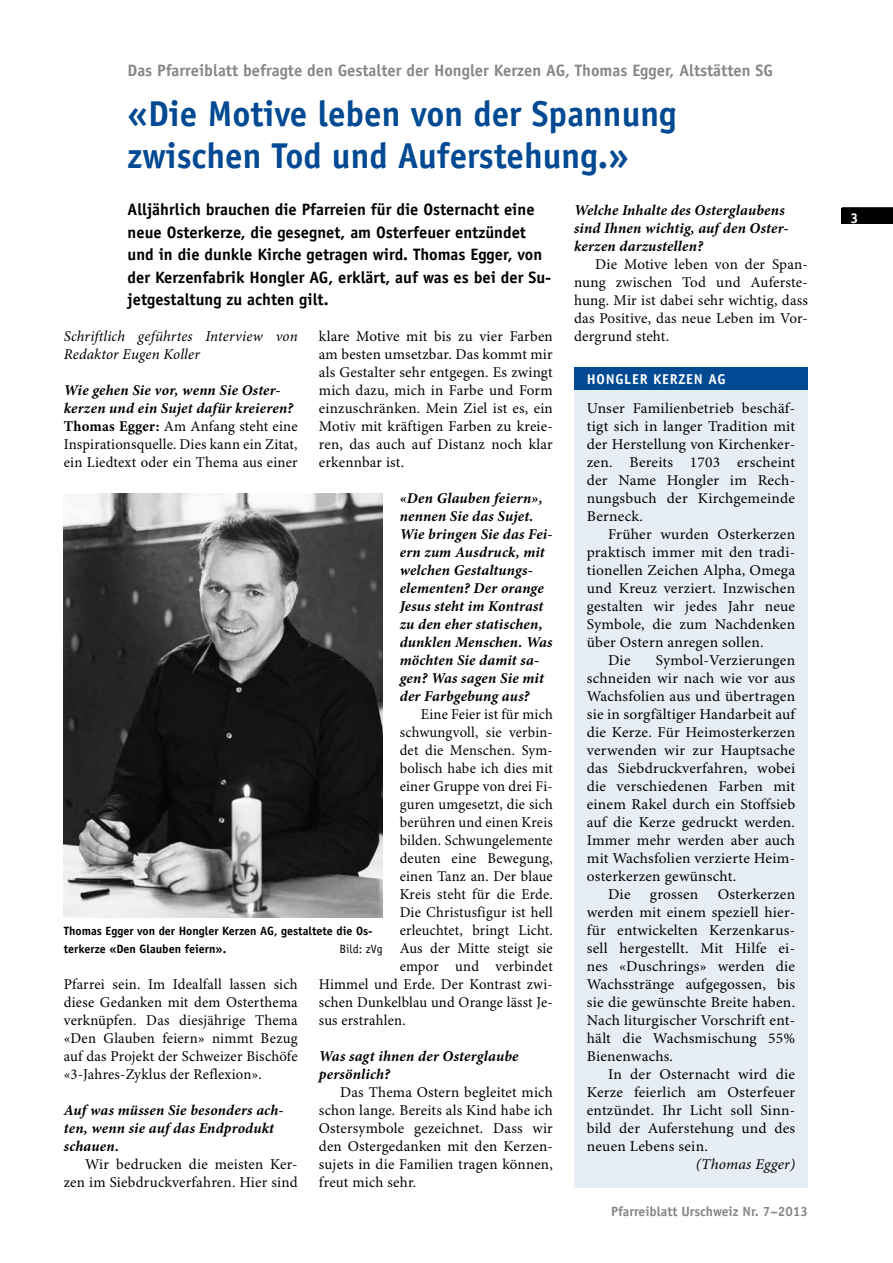
<style>
.page{position:relative;width:893px;height:1263px;background:#fff}
.page>*{position:absolute;margin:0;border:0;box-sizing:border-box;transform-origin:0 0}
.t1{font:700 36px/42px "Officina Sans Std";color:#004993}
.t2{font:700 16.5px/22.5px "Officina Sans Std";color:#000}
.t3{font:700 16.5px "Officina Sans Std";color:#868786}
.t4{font:15px/18px "Minion Pro";letter-spacing:.015em;color:#000;text-align:justify}
.t5{font:italic 700 15px/18px "Minion Pro";letter-spacing:.01em;color:#000}
.t6{font:italic 15px/18px "Minion Pro";letter-spacing:.01em;color:#000}
.t7{font:700 14.25px "Officina Sans Std";letter-spacing:.05em;color:#fff}
.t8{font:700 13.5px "Officina Sans Std";color:#868786}
.t9{font:700 12px/18px "Officina Sans Std";color:#000}
.t10{font:12px "Officina Sans Std";color:#000}
.s1{font-weight:700;font-style:italic}
.s2{font-weight:700}
</style>
<div class="page">
<div style="left:842px;top:208px;width:51px;height:16px;background:#000"></div>
<hr style="left:842px;top:207px;width:51px;height:2px;background:#000">
<div style="left:574px;top:377px;width:234px;height:810px;background:#e6edf4"></div>
<div style="left:574px;top:367px;width:234px;height:22px;background:#004993"></div>
<img style="left:64px;top:493px;width:319px;height:424px">
<p class="t3" style="left:128px;top:60px;width:647px">Das Pfarreiblatt befragte den Gestalter der Hongler Kerzen AG, Thomas Egger, Altstätten SG</p>
<h1 class="t1" style="left:128px;top:93px;width:551px">«Die Motive leben von der Spannung zwischen Tod und Auferstehung.»</h1>
<p class="t2" style="left:128px;top:198px;width:425px">Alljährlich brauchen die Pfarreien für die Osternacht eine neue Osterkerze, die gesegnet, am Osterfeuer entzündet und in die dunkle Kirche getragen wird. Thomas Egger, von der Kerzenfabrik Hongler AG, erklärt, auf was es bei der Su&shy;jetgestaltung zu achten gilt.</p>
<p class="t5" style="left:574px;top:202px;width:216px">Welche Inhalte des Osterglaubens sind Ihnen wichtig, auf den Oster&shy;kerzen darzustellen?</p>
<p class="t4" style="left:574px;top:256px;width:235px;text-indent:21px">Die Motive leben von der Span&shy;nung zwischen Tod und Auferste&shy;hung. Mir ist dabei sehr wichtig, dass das Positive, das neue Leben im Vor&shy;dergrund steht.</p>
<p class="t6" style="left:64px;top:328px;width:235px">Schriftlich geführtes Interview von<br>Redaktor Eugen Koller</p>
<p class="t4" style="left:64px;top:382px;width:235px;text-align:left"><span class="s1">Wie gehen Sie vor, wenn Sie Oster&shy;kerzen und ein Sujet dafür kreieren?<br></span><span class="s2">Thomas Egger:</span> Am Anfang steht eine Inspirationsquelle. Dies kann ein Zitat, ein Liedtext oder ein Thema aus einer</p>
<p class="t4" style="left:319px;top:328px;width:235px">klare Motive mit bis zu vier Farben am besten umsetzbar. Das kommt mir als Gestalter sehr entgegen. Es zwingt mich dazu, mich in Farbe und Form einzuschränken. Mein Ziel ist es, ein Motiv mit kräftigen Farben zu kreie&shy;ren, das auch auf Distanz noch klar erkennbar ist.</p>
<p class="t5" style="left:400px;top:490px;width:155px">«Den Glauben feiern», nennen Sie das Sujet.<br>Wie bringen Sie das Fei&shy;ern zum Ausdruck, mit welchen Gestaltungs&shy;elementen? Der orange<br>Jesus steht im Kontrast zu den eher statischen, dunklen Menschen. Was möchten Sie damit sa&shy;gen? Was sagen Sie mit der Farbgebung aus?</p>
<p class="t4" style="left:421px;top:706px;width:133px">Eine Feier ist für mich</p>
<p class="t4" style="left:400px;top:724px;width:155px">schwungvoll, sie verbin-</p>
<p class="t4" style="left:400px;top:742px;width:155px">det die Menschen. Sym-</p>
<p class="t4" style="left:400px;top:760px;width:155px">bolisch habe ich dies mit</p>
<p class="t4" style="left:400px;top:778px;width:155px">einer Gruppe von drei Fi-</p>
<p class="t4" style="left:400px;top:796px;width:155px">guren umgesetzt, die sich</p>
<p class="t4" style="left:400px;top:814px;width:155px">berühren und einen Kreis</p>
<p class="t4" style="left:400px;top:832px;width:155px">bilden. Schwungelemente</p>
<p class="t4" style="left:400px;top:850px;width:155px">deuten eine Bewegung,</p>
<p class="t4" style="left:400px;top:868px;width:155px">einen Tanz an. Der blaue</p>
<p class="t4" style="left:400px;top:886px;width:155px">Kreis steht für die Erde.</p>
<p class="t4" style="left:400px;top:904px;width:155px">Die Christusfigur ist hell</p>
<p class="t4" style="left:400px;top:922px;width:155px">erleuchtet, bringt Licht.</p>
<p class="t4" style="left:400px;top:940px;width:155px">Aus der Mitte steigt sie</p>
<p class="t4" style="left:400px;top:958px;width:155px">empor und verbindet</p>
<p class="t4" style="left:319px;top:976px;width:235px">Himmel und Erde. Der Kontrast zwi-</p>
<p class="t4" style="left:319px;top:994px;width:235px">schen Dunkelblau und Orange lässt Je-</p>
<p class="t4" style="left:319px;top:1012px;width:88px">sus erstrahlen.</p>
<p class="t5" style="left:319px;top:1048px;width:201px">Was sagt ihnen der Osterglaube persönlich?</p>
<p class="t4" style="left:319px;top:1084px;width:235px;text-indent:21px">Das Thema Ostern begleitet mich schon lange. Bereits als Kind habe ich Ostersymbole gezeichnet. Dass wir den Ostergedanken mit den Kerzen&shy;sujets in die Familien tragen können, freut mich sehr.</p>
<p class="t7" style="left:587px;top:370px;width:20px">Hong</p>
<p class="t7" style="left:624px;top:370px;width:103px">ler Kerzen AG</p>
<p class="t4" style="left:587px;top:400px;width:210px">Unser Familienbetrieb beschäf&shy;tigt sich in langer Tradition mit der Herstellung von Kirchenker&shy;zen. Bereits 1703 erscheint der Name Hongler im Rech&shy;nungsbuch der Kirchgemeinde Berneck.</p>
<p class="t4" style="left:608px;top:526px;width:189px">Früher wurden Osterkerzen</p>
<p class="t4" style="left:587px;top:544px;width:210px">praktisch immer mit den tradi-</p>
<p class="t4" style="left:587px;top:562px;width:210px">tionellen Zeichen Alpha, Omega</p>
<p class="t4" style="left:587px;top:580px;width:210px">und Kreuz verziert. Inzwischen</p>
<p class="t4" style="left:587px;top:598px;width:210px">gestalten wir jedes Jahr neue</p>
<p class="t4" style="left:587px;top:616px;width:210px">Symbole, die zum Nachdenken</p>
<p class="t4" style="left:587px;top:634px;width:178px">über Ostern anregen sollen.</p>
<p class="t4" style="left:608px;top:652px;width:24px">Die</p>
<p class="t4" style="left:656px;top:652px;width:141px">Symbol-Verzierungen</p>
<p class="t4" style="left:587px;top:670px;width:210px">schneiden wir nach wie vor aus</p>
<p class="t4" style="left:587px;top:688px;width:210px">Wachsfolien aus und übertragen</p>
<p class="t4" style="left:587px;top:706px;width:210px">sie in sorgfältiger Handarbeit auf</p>
<p class="t4" style="left:587px;top:724px;width:210px">die Kerze. Für Heimosterkerzen</p>
<p class="t4" style="left:587px;top:742px;width:210px">verwenden wir zur Hauptsache</p>
<p class="t4" style="left:587px;top:760px;width:210px">das Siebdruckverfahren, wobei</p>
<p class="t4" style="left:587px;top:778px;width:210px">die verschiedenen Farben mit</p>
<p class="t4" style="left:587px;top:796px;width:210px">einem Rakel durch ein Stoffsieb</p>
<p class="t4" style="left:587px;top:814px;width:210px">auf die Kerze gedruckt werden.</p>
<p class="t4" style="left:587px;top:832px;width:210px">Immer mehr werden aber auch</p>
<p class="t4" style="left:587px;top:850px;width:208px">mit Wachsfolien verzierte Heim-</p>
<p class="t4" style="left:587px;top:868px;width:151px">osterkerzen gewünscht.</p>
<p class="t4" style="left:608px;top:886px;width:24px">Die</p>
<p class="t4" style="left:650px;top:886px;width:50px">grossen</p>
<p class="t4" style="left:587px;top:886px;width:210px;text-indent:131px">Osterkerzen werden mit einem speziell hier&shy;für entwickelten Kerzenkarus&shy;sell hergestellt. Mit Hilfe ei&shy;nes «Duschrings» werden die Wachsstränge aufgegossen, bis sie die gewünschte Breite haben.<br>Nach liturgischer Vorschrift ent&shy;hält die Wachsmischung 55% Bienenwachs.</p>
<p class="t4" style="left:587px;top:1066px;width:210px;text-indent:21px">In der Osternacht wird die Kerze feierlich am Osterfeuer entzündet. Ihr Licht soll Sinn&shy;bild der Auferstehung und des neuen Lebens sein.</p>
<p class="t6" style="left:696px;top:1156px;width:101px">(Thomas Egger)</p>
<p class="t9" style="left:64px;top:922px;width:310px">Thomas Egger von der Hongler Kerzen AG, gestaltete die Os&shy;terkerze «Den Glauben feiern».</p>
<p class="t10" style="left:340px;top:942px;width:45px">Bild: zVg</p>
<p class="t4" style="left:64px;top:976px;width:235px">Pfarrei sein. Im Idealfall lassen sich diese Gedanken mit dem Osterthema verknüpfen. Das diesjährige Thema «Den Glauben feiern» nimmt Bezug auf das Projekt der Schweizer Bischöfe «3-Jahres-Zyklus der Reflexion».</p>
<p class="t5" style="left:64px;top:1102px;width:221px">Auf was müssen Sie besonders ach&shy;ten, wenn sie auf das Endprodukt schauen.</p>
<p class="t4" style="left:64px;top:1156px;width:235px;text-align:right">Wir bedrucken die meisten Ker&shy;zen im Siebdruckverfahren. Hier sind</p>
<p class="t8" style="left:611px;top:1203px;width:198px">Pfarreiblatt Urschweiz Nr. 7–2013</p>
<p class="t7" style="left:850px;top:209px;width:9px">3</p>
</div>
